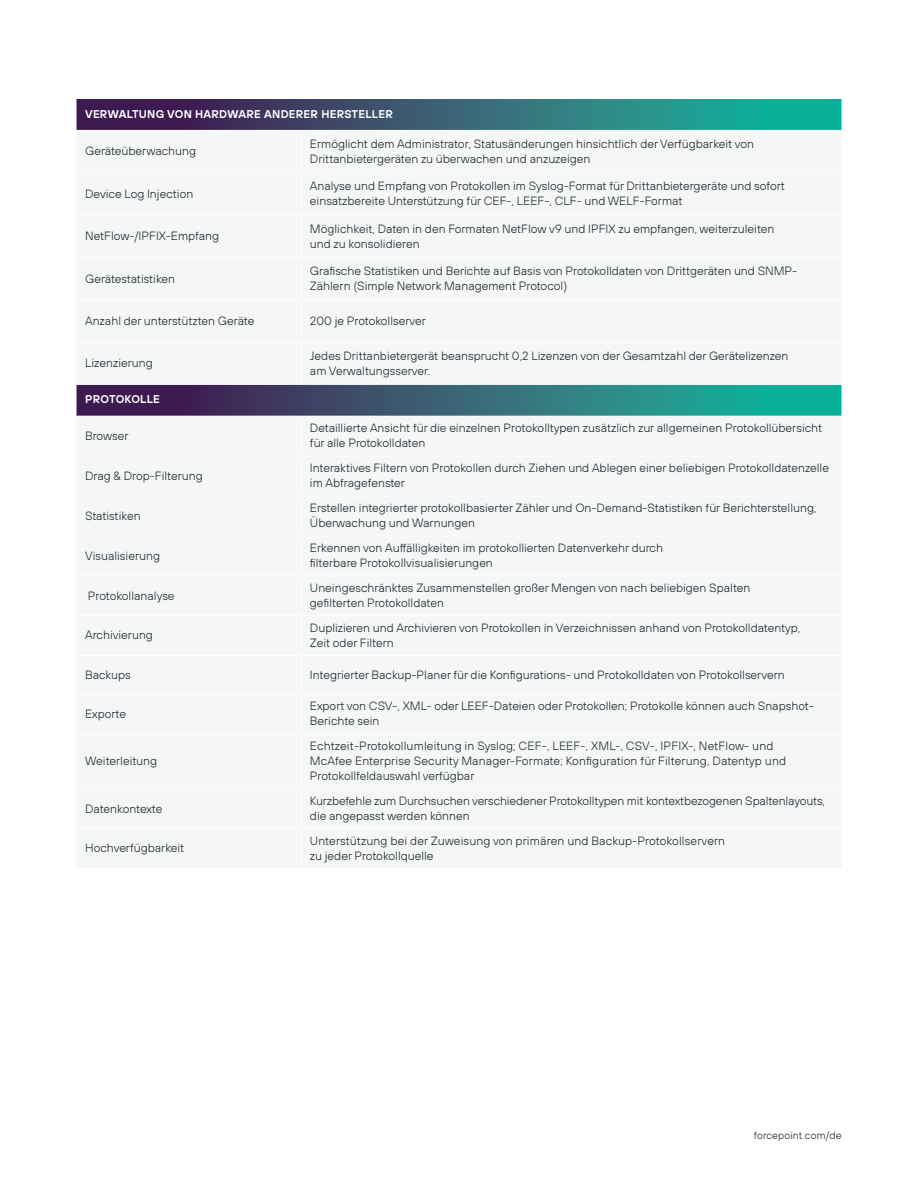
<style>
.page{position:relative;width:918px;height:1188px;background:#fff}
.page>*{position:absolute;margin:0;border:0;box-sizing:border-box;transform-origin:0 0}
.t1{font:300 12px/15px "FP Sans";color:#1d252c}
.t2{font:300 12px "FP Sans";letter-spacing:-.02em;color:#1d252c}
.t3{font:600 11.25px "FP Sans";letter-spacing:.02em;color:#fff}
.t4{font:300 10.5px "FP Sans";letter-spacing:.01em;color:#1d252c}
</style>
<div class="page">
<svg style="left:76px;top:99px;width:765px;height:31px;background:#316575"></svg>
<svg style="left:76px;top:384px;width:765px;height:32px;background:#386a7a"></svg>
<hr style="left:301px;top:343px;width:1px;height:42px;background:#fff">
<p class="t3" style="left:85px;top:106px;width:309px">VERWALTUNG VON HARDWARE ANDERER HERSTELLER</p>
<p class="t1" style="left:85px;top:144px;width:113px">Geräteüberwachung</p>
<p class="t1" style="left:310px;top:136px;width:446px">Ermöglicht dem Administrator, Statusänderungen hinsichtlich der Verfügbarkeit von<br>Drittanbietergeräten zu überwachen und anzuzeigen</p>
<p class="t1" style="left:85px;top:186px;width:110px">Device Log Injection</p>
<p class="t1" style="left:310px;top:178px;width:477px">Analyse und Empfang von Protokollen im Syslog-Format für Drittanbietergeräte und sofort einsatzbereite Unterstützung für CEF-, LEEF-, CLF- und WELF-Format</p>
<p class="t1" style="left:85px;top:228px;width:135px">NetFlow-/IPFIX-Empfang</p>
<p class="t1" style="left:310px;top:221px;width:466px">Möglichkeit, Daten in den Formaten NetFlow v9 und IPFIX zu empfangen, weiterzuleiten und zu konsolidieren</p>
<p class="t1" style="left:85px;top:271px;width:92px">Gerätestatistiken</p>
<p class="t1" style="left:310px;top:263px;width:489px">Grafische Statistiken und Berichte auf Basis von Protokolldaten von Drittgeräten und SNMP-<br>Zählern (Simple Network Management Protocol)</p>
<p class="t1" style="left:85px;top:313px;width:171px">Anzahl der unterstützten Geräte</p>
<p class="t1" style="left:310px;top:313px;width:117px">200 je Protokollserver</p>
<p class="t1" style="left:85px;top:356px;width:69px">Lizenzierung</p>
<p class="t1" style="left:310px;top:348px;width:480px">Jedes Drittanbietergerät beansprucht 0,2 Lizenzen von der Gesamtzahl der Gerätelizenzen am Verwaltungsserver.</p>
<p class="t3" style="left:85px;top:392px;width:76px">PROTOKOLLE</p>
<p class="t1" style="left:85px;top:428px;width:45px">Browser</p>
<p class="t1" style="left:310px;top:421px;width:514px">Detaillierte Ansicht für die einzelnen Protokolltypen zusätzlich zur allgemeinen Protokollübersicht für alle Protokolldaten</p>
<p class="t1" style="left:85px;top:468px;width:119px">Drag &amp; Drop-Filterung</p>
<p class="t1" style="left:310px;top:460px;width:521px">Interaktives Filtern von Protokollen durch Ziehen und Ablegen einer beliebigen Protokolldatenzelle im Abfragefenster</p>
<p class="t1" style="left:85px;top:508px;width:57px">Statistiken</p>
<p class="t1" style="left:310px;top:500px;width:508px">Erstellen integrierter protokollbasierter Zähler und On-Demand-Statistiken für Berichterstellung,<br>Überwachung und Warnungen</p>
<p class="t1" style="left:85px;top:548px;width:76px">Visualisierung</p>
<p class="t1" style="left:310px;top:540px;width:355px">Erkennen von Auffälligkeiten im protokollierten Datenverkehr durch filterbare Protokollvisualisierungen</p>
<p class="t1" style="left:88px;top:588px;width:88px">Protokollanalyse</p>
<p class="t1" style="left:310px;top:580px;width:442px">Uneingeschränktes Zusammenstellen großer Mengen von nach beliebigen Spalten gefilterten Protokolldaten</p>
<p class="t1" style="left:85px;top:628px;width:69px">Archivierung</p>
<p class="t1" style="left:310px;top:620px;width:492px">Duplizieren und Archivieren von Protokollen in Verzeichnissen anhand von Protokolldatentyp,<br>Zeit oder Filtern</p>
<p class="t1" style="left:85px;top:667px;width:47px">Backups</p>
<p class="t1" style="left:310px;top:667px;width:476px">Integrierter Backup-Planer für die Konfigurations- und Protokolldaten von Protokollservern</p>
<p class="t1" style="left:85px;top:706px;width:42px">Exporte</p>
<p class="t1" style="left:310px;top:698px;width:506px">Export von CSV-, XML- oder LEEF-Dateien oder Protokollen; Protokolle können auch Snapshot-<br>Berichte sein</p>
<p class="t1" style="left:85px;top:753px;width:74px">Weiterleitung</p>
<p class="t1" style="left:310px;top:738px;width:478px">Echtzeit-Protokollumleitung in Syslog; CEF-, LEEF-, XML-, CSV-, IPFIX-, NetFlow- und<br>McAfee Enterprise Security Manager-Formate; Konfiguration für Filterung, Datentyp und<br>Protokollfeldauswahl verfügbar</p>
<p class="t2" style="left:85px;top:801px;width:79px">Datenkontexte</p>
<p class="t1" style="left:310px;top:793px;width:517px">Kurzbefehle zum Durchsuchen verschiedener Protokolltypen mit kontextbezogenen Spaltenlayouts, die angepasst werden können</p>
<p class="t1" style="left:85px;top:841px;width:101px">Hochverfügbarkeit</p>
<p class="t1" style="left:310px;top:833px;width:417px">Unterstützung bei der Zuweisung von primären und Backup-Protokollservern zu jeder Protokollquelle</p>
<p class="t4" style="left:754px;top:1128px;width:89px">forcepoint.com/de</p>
</div>
